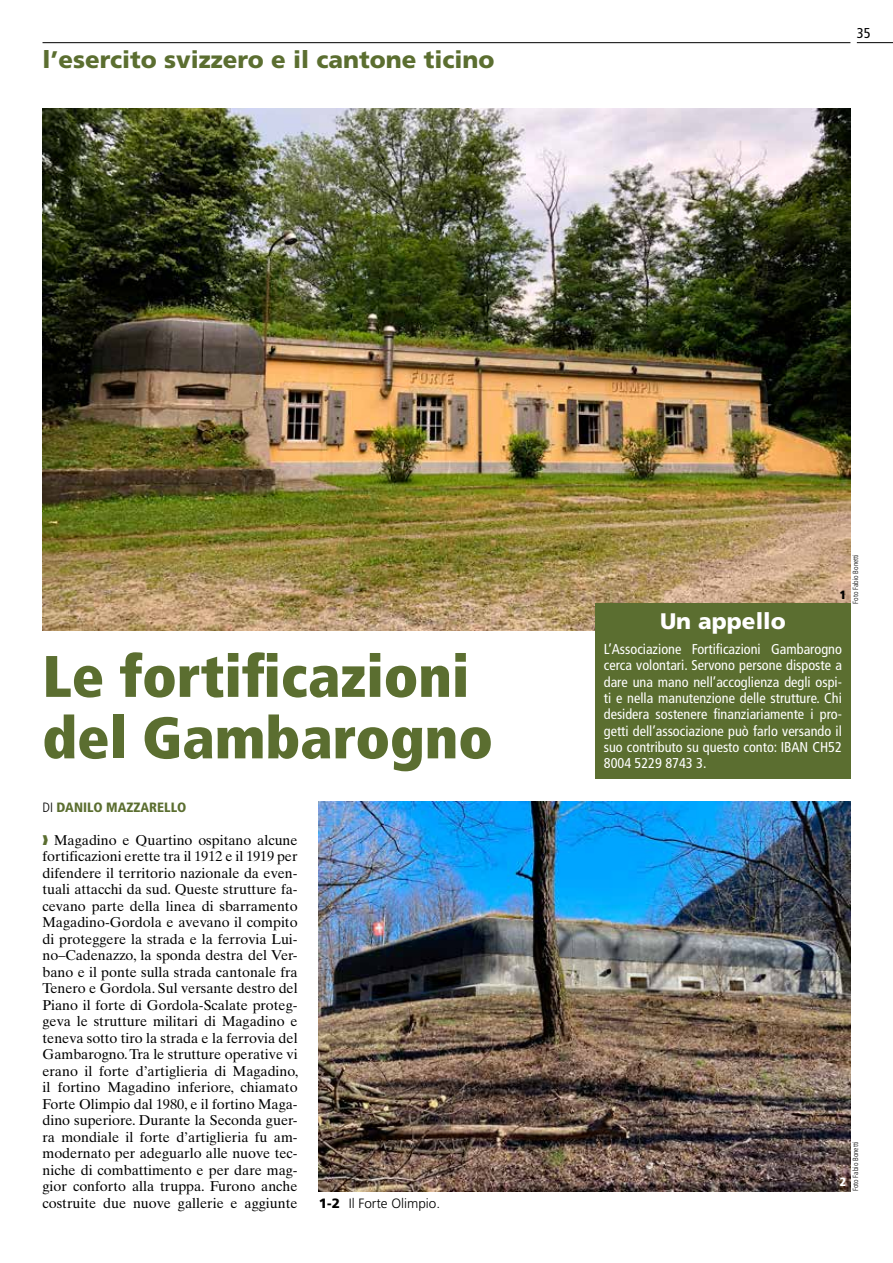
<style>
.page{position:relative;width:893px;height:1263px;background:#fff}
.page>*{position:absolute;margin:0;border:0;box-sizing:border-box;transform-origin:0 0}
.t1{font:900 condensed 58.5px/61.5px "Frutiger LT Std";color:#5b6e30}
.t2{font:900 24px "Frutiger LT Std";color:#5b6e30}
.t3{font:900 22.5px "Frutiger LT Std";color:#fff}
.t4{font:14.25px/16.5px "Times Ten LT Std";color:#000;text-align:justify}
.t5{font:condensed 14.25px/16.4px "Frutiger LT Std";color:#fff;text-align:justify}
.t6{font:condensed 14.25px "Frutiger LT Std";color:#000}
.t7{font:900 condensed 13.5px "Frutiger LT Std";color:#5b6e30}
.t8{font:300 13.5px "Frutiger LT Std";color:#000}
.t9{font:900 condensed 12px "Frutiger LT Std";color:#fff}
.t10{font:900 condensed 12px "Frutiger LT Std";color:#000}
.t11{font:300 condensed 7.5px "Frutiger LT Std";color:#000}
.s1{font-weight:300;color:#000}
.s2{color:#5b6e30}
.s3{font-weight:900}
</style>
<div class="page">
<hr style="left:43px;top:42px;width:807px;height:1px;background:#000">
<img style="left:43px;top:108px;width:807px;height:522px">
<img style="left:319px;top:801px;width:531px;height:390px">
<div style="left:595px;top:604px;width:255px;height:175px;background:#5b6e30"></div>
<hr style="left:857px;top:42px;width:36px;height:1px;background:#000">
<h2 class="t2" style="left:43px;top:45px;width:454px">l’esercito svizzero e il cantone ticino</h2>
<p class="t6" style="left:857px;top:25px;width:15px">35</p>
<h1 class="t1" style="left:43px;top:645px;width:452px">Le fortificazioni del Gambarogno</h1>
<p class="t7" style="left:43px;top:799px;width:146px"><span class="s1">DI</span> DANILO MAZZARELLO</p>
<p class="t4" style="left:43px;top:831px;width:257px"><span class="s2">❱</span> Magadino e Quartino ospitano alcune fortificazioni erette tra il 1912 e il 1919 per difendere il territorio nazionale da even&shy;tuali attacchi da sud. Queste strutture fa&shy;cevano parte della linea di sbarramento Magadino-Gordola e avevano il compito di proteggere la strada e la ferrovia Lui&shy;no–Cadenazzo, la sponda destra del Ver&shy;bano e il ponte sulla strada cantonale fra Tenero e Gordola. Sul versante destro del Piano il forte di Gordola-Scalate proteg&shy;geva le strutture militari di Magadino e teneva sotto tiro la strada e la ferrovia del Gambarogno. Tra le strutture operative vi erano il forte d’artiglieria di Magadino, il fortino Magadino inferiore, chiamato Forte Olimpio dal 1980, e il fortino Maga&shy;dino superiore. Durante la Seconda guer&shy;ra mondiale il forte d’artiglieria fu am&shy;modernato per adeguarlo alle nuove tec&shy;niche di combattimento e per dare mag&shy;gior conforto alla truppa. Furono anche costruite due nuove gallerie e aggiunte</p>
<p class="t8" style="left:319px;top:1195px;width:123px"><span class="s3">1-2</span> Il Forte Olimpio.</p>
<p class="t11" style="left:851px;top:604px;width:51px;rotate:-90deg">Foto Fabio Bonetti</p>
<p class="t10" style="left:840px;top:587px;width:8px">1</p>
<h3 class="t3" style="left:660px;top:607px;width:127px">Un appello</h3>
<p class="t5" style="left:604px;top:641px;width:240px">L’Associazione Fortificazioni Gambarogno cerca volontari. Servono persone disposte a dare una mano nell’accoglienza degli ospi&shy;ti e nella manutenzione delle strutture. Chi desidera sostenere finanziariamente i pro&shy;getti dell’associazione può farlo versando il suo contributo su questo conto: IBAN CH52<br>8004 5229 8743 3.</p>
<p class="t11" style="left:851px;top:1191px;width:51px;rotate:-90deg">Foto Fabio Bonetti</p>
<p class="t9" style="left:840px;top:1175px;width:8px">2</p>
</div>
